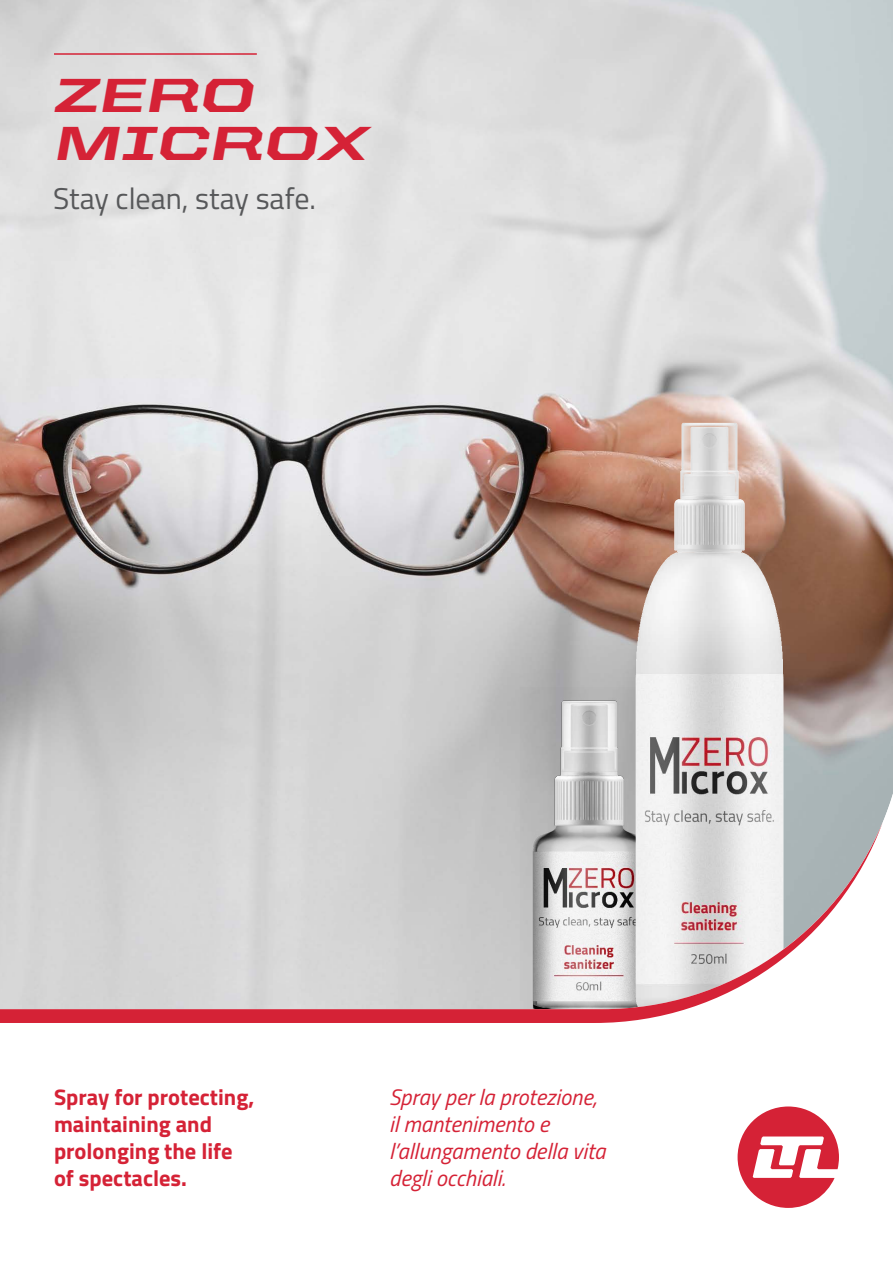
<style>
.page{position:relative;width:893px;height:1263px;background:#fff}
.page>*{position:absolute;margin:0;border:0;box-sizing:border-box;transform-origin:0 0}
.t1{font:800 48px/48px "United Italic Ext";letter-spacing:-.01em;color:#d52236}
.t2{font:30px "Titillium";color:#57585a}
.t3{font:italic 22.5px/27px "Titillium";color:#d52236}
.t4{font:700 22.5px/27px "Titillium";color:#d52236}
</style>
<div class="page">
<img style="left:0;top:0;width:893px;height:707px">
<img style="left:521px;top:688px;width:101px;height:19px">
<img style="left:622px;top:414px;width:175px;height:293px">
<svg style="left:0;top:707px;width:893px;height:456px"></svg>
<svg style="left:0;top:822px;width:883px;height:201px;fill:#d5d4d4"></svg>
<svg style="left:738px;top:1106px;width:101px;height:102px"></svg>
<hr style="left:54px;top:53px;width:203px;height:2px;background:#d52236">
<h1 class="t1" style="left:54px;top:71px;width:316px">ZERO<br>MICROX</h1>
<h2 class="t2" style="left:53px;top:176px;width:264px">Stay clean, stay safe.</h2>
<p class="t4" style="left:54px;top:1083px;width:202px">Spray for protecting, maintaining and prolonging the life of spectacles.</p>
<p class="t3" style="left:389px;top:1083px;width:218px">Spray per la protezione, il mantenimento e l’allungamento della vita degli occhiali.</p>
</div>
